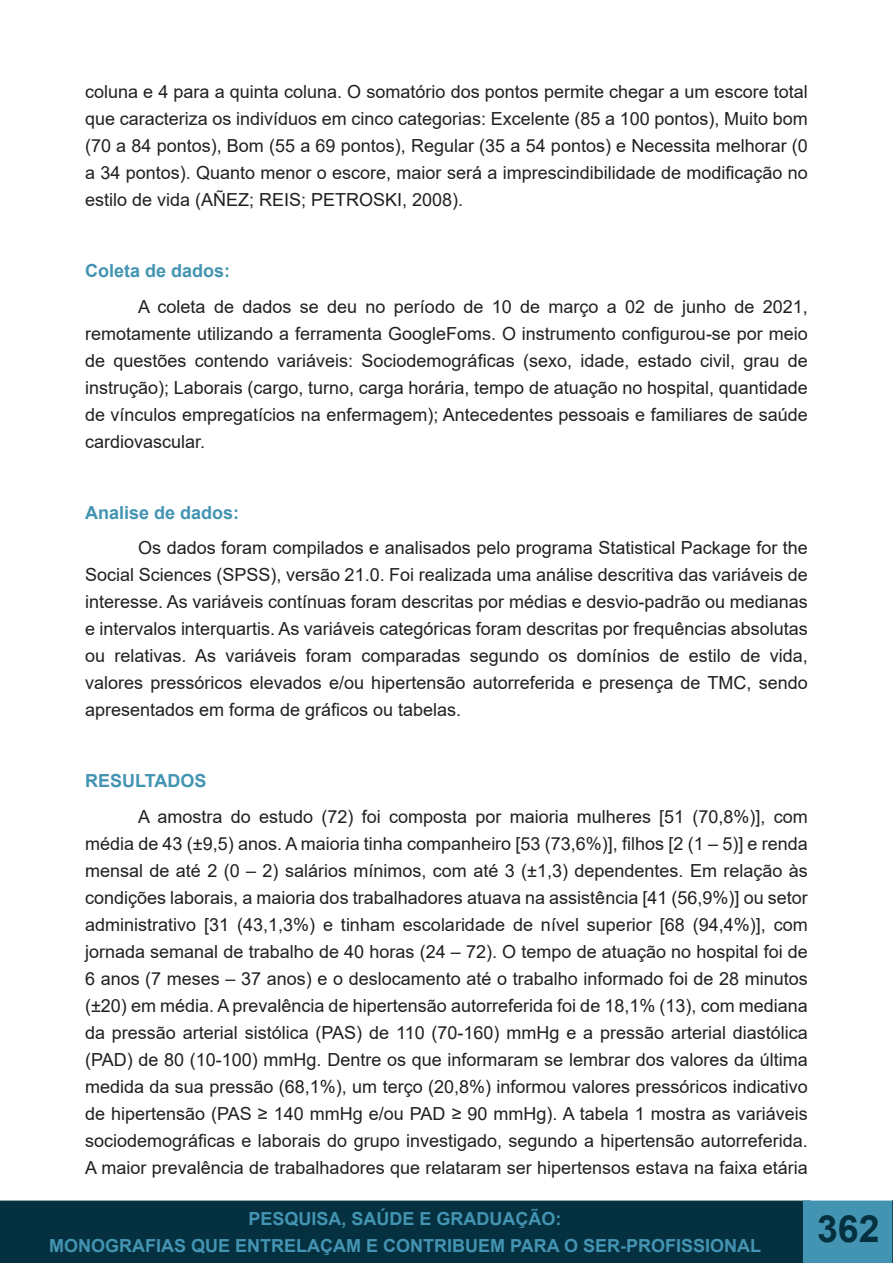
<style>
.page{position:relative;width:893px;height:1263px;background:#fff}
.page>*{position:absolute;margin:0;border:0;box-sizing:border-box;transform-origin:0 0}
.t1{font:700 37.5px "Arial";color:#05303f}
.t2{font:18px/27px "Arial";color:#231f20;text-align:justify}
.t3{font:700 18px/27px "Arial";color:#4394b2;text-align:center}
</style>
<div class="page">
<div style="left:0;top:1201px;width:810px;height:62px;background:#05303f"></div>
<div style="left:0;top:1200px;width:811px;height:63px;border:2px solid #05303f"></div>
<div style="left:803px;top:1200px;width:90px;height:63px;background:#4394b2;border:2px solid #4394b2"></div>
<div style="left:812px;top:1214px;width:72px;height:49px;background:#4394b2"></div>
<svg style="left:892px;top:1200px;width:1px;height:63px"></svg>
<p class="t2" style="left:85px;top:78px;width:724px">coluna e 4 para a quinta coluna. O somatório dos pontos permite chegar a um escore total que caracteriza os indivíduos em cinco categorias: Excelente (85 a 100 pontos), Muito bom (70 a 84 pontos), Bom (55 a 69 pontos), Regular (35 a 54 pontos) e Necessita melhorar (0 a 34 pontos). Quanto menor o escore, maior será a imprescindibilidade de modificação no estilo de vida (AÑEZ; REIS; PETROSKI, 2008).</p>
<p class="t3" style="left:85px;top:258px;width:147px">Coleta de dados:</p>
<p class="t2" style="left:85px;top:293px;width:724px;text-indent:53px">A coleta de dados se deu no período de 10 de março a 02 de junho de 2021, remotamente utilizando a ferramenta GoogleFoms. O instrumento configurou-se por meio de questões contendo variáveis: Sociodemográficas (sexo, idade, estado civil, grau de instrução); Laborais (cargo, turno, carga horária, tempo de atuação no hospital, quantidade de vínculos empregatícios na enfermagem); Antecedentes pessoais e familiares de saúde cardiovascular.</p>
<p class="t3" style="left:85px;top:499px;width:156px">Analise de dados:</p>
<p class="t2" style="left:85px;top:534px;width:724px;text-indent:53px">Os dados foram compilados e analisados pelo programa Statistical Package for the Social Sciences (SPSS), versão 21.0. Foi realizada uma análise descritiva das variáveis de interesse. As variáveis contínuas foram descritas por médias e desvio-padrão ou medianas e intervalos interquartis. As variáveis categóricas foram descritas por frequências absolutas ou relativas. As variáveis foram comparadas segundo os domínios de estilo de vida, valores pressóricos elevados e/ou hipertensão autorreferida e presença de TMC, sendo apresentados em forma de gráficos ou tabelas.</p>
<p class="t3" style="left:85px;top:768px;width:123px">RESULTADOS</p>
<p class="t2" style="left:85px;top:803px;width:724px;text-indent:53px">A amostra do estudo (72) foi composta por maioria mulheres [51 (70,8%)], com média de 43 (±9,5) anos. A maioria tinha companheiro [53 (73,6%)], filhos [2 (1 – 5)] e renda mensal de até 2 (0 – 2) salários mínimos, com até 3 (±1,3) dependentes. Em relação às condições laborais, a maioria dos trabalhadores atuava na assistência [41 (56,9%)] ou setor administrativo [31 (43,1,3%) e tinham escolaridade de nível superior [68 (94,4%)], com jornada semanal de trabalho de 40 horas (24 – 72). O tempo de atuação no hospital foi de 6 anos (7 meses – 37 anos) e o deslocamento até o trabalho informado foi de 28 minutos (±20) em média. A prevalência de hipertensão autorreferida foi de 18,1% (13), com mediana da pressão arterial sistólica (PAS) de 110 (70-160) mmHg e a pressão arterial diastólica (PAD) de 80 (10-100) mmHg. Dentre os que informaram se lembrar dos valores da última medida da sua pressão (68,1%), um terço (20,8%) informou valores pressóricos indicativo de hipertensão (PAS ≥ 140 mmHg e/ou PAD ≥ 90 mmHg). A tabela 1 mostra as variáveis sociodemográficas e laborais do grupo investigado, segundo a hipertensão autorreferida.<br>A maior prevalência de trabalhadores que relataram ser hipertensos estava na faixa etária</p>
<p class="t3" style="left:49px;top:1205px;width:714px">PESQUISA, SAÚDE E GRADUAÇÃO:<br>MONOGRAFIAS QUE ENTRELAÇAM E CONTRIBUEM PARA O SER-PROFISSIONAL</p>
<h1 class="t1" style="left:817px;top:1202px;width:64px">362</h1>
</div>
